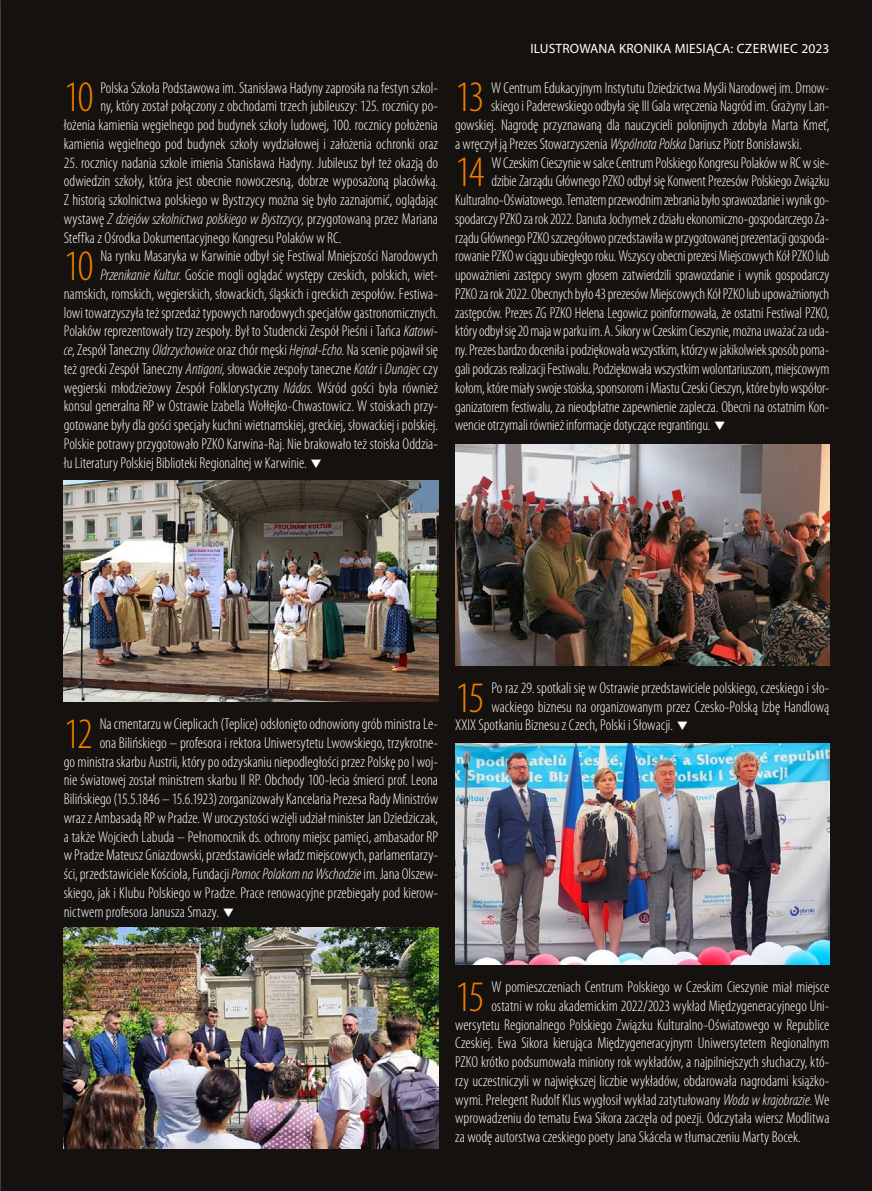
<style>
.page{position:relative;width:872px;height:1191px;background:#14110e}
.page>*{position:absolute;margin:0;border:0;box-sizing:border-box;transform-origin:0 0}
.t1{font:300 condensed 43.5px "Myriad Pro";letter-spacing:-.045em;color:#ef7d00}
.t2{font:300 condensed 15.75px/18.8px "Myriad Pro";letter-spacing:-.005em;color:#fff;text-align:right}
.t3{font:13.5px "Myriad Pro";letter-spacing:.01em;color:#fff}
.s1{font-style:italic}
</style>
<div class="page">
<img style="left:64px;top:927px;width:374px;height:221px">
<img style="left:64px;top:480px;width:374px;height:222px">
<img style="left:455px;top:444px;width:374px;height:221px">
<img style="left:455px;top:744px;width:374px;height:221px">
<p class="t2" style="left:64px;top:78px;width:376px">Polska Szkoła Podstawowa im. Stanisława Hadyny zaprosiła na festyn szkol-<br>ny, który został połączony z obchodami trzech jubileuszy: 125. rocznicy po-<br>łożenia kamienia węgielnego pod budynek szkoły ludowej, 100. rocznicy położenia kamienia węgielnego pod budynek szkoły wydziałowej i założenia ochronki oraz</p>
<p class="t2" style="left:64px;top:153px;width:376px;text-align:justify">25. rocznicy nadania szkole imienia Stanisława Hadyny. Jubileusz był też okazją do odwiedzin szkoły, która jest obecnie nowoczesną, dobrze wyposażoną placówką.<br>Z historią szkolnictwa polskiego w Bystrzycy można się było zaznajomić, oglądając wystawę <span class="s1">Z dziejów szkolnictwa polskiego w Bystrzycy</span>, przygotowaną przez Mariana Steffka z Ośrodka Dokumentacyjnego Kongresu Polaków w RC.</p>
<h1 class="t1" style="left:64px;top:243px;width:31px">10</h1>
<p class="t2" style="left:100px;top:247px;width:339px">Na rynku Masaryka w Karwinie odbył się Festiwal Mniejszości Narodowych</p>
<h1 class="t1" style="left:64px;top:74px;width:31px">10</h1>
<p class="t2" style="left:100px;top:266px;width:339px"><span class="s1">Przenikanie Kultur</span>. Goście mogli oglądać występy czeskich, polskich, wiet-</p>
<p class="t2" style="left:64px;top:285px;width:376px">namskich, romskich, węgierskich, słowackich, śląskich i greckich zespołów. Festiwa-</p>
<p class="t2" style="left:64px;top:303px;width:376px">lowi towarzyszyła też sprzedaż typowych narodowych specjałów gastronomicznych.</p>
<p class="t2" style="left:64px;top:322px;width:376px">Polaków reprezentowały trzy zespoły. Był to Studencki Zespół Pieśni i Tańca <span class="s1">Katowi-</span></p>
<p class="t2" style="left:64px;top:341px;width:376px"><span class="s1">ce</span>, Zespół Taneczny <span class="s1">Oldrzychowice</span> oraz chór męski <span class="s1">Hejnał-Echo</span>. Na scenie pojawił się</p>
<p class="t2" style="left:64px;top:360px;width:376px">też grecki Zespół Taneczny <span class="s1">Antigoni</span>, słowackie zespoły taneczne <span class="s1">Kotár</span> i <span class="s1">Dunajec</span> czy</p>
<p class="t2" style="left:64px;top:378px;width:376px">węgierski młodzieżowy Zespół Folklorystyczny <span class="s1">Nádas</span>. Wśród gości była również</p>
<p class="t2" style="left:64px;top:397px;width:376px">konsul generalna RP w Ostrawie Izabella Wołłejko-Chwastowicz. W stoiskach przy-</p>
<p class="t2" style="left:64px;top:416px;width:376px">gotowane były dla gości specjały kuchni wietnamskiej, greckiej, słowackiej i polskiej.</p>
<p class="t2" style="left:64px;top:435px;width:376px">Polskie potrawy przygotowało PZKO Karwina-Raj. Nie brakowało też stoiska Oddzia-</p>
<p class="t2" style="left:64px;top:453px;width:244px">łu Literatury Polskiej Biblioteki Regionalnej w Karwinie.</p>
<p class="t3" style="left:530px;top:40px;width:300px">ILUSTROWANA KRONIKA MIESIĄCA: CZERWIEC 2023</p>
<h1 class="t1" style="left:455px;top:74px;width:31px">13</h1>
<p class="t2" style="left:491px;top:78px;width:340px">W Centrum Edukacyjnym Instytutu Dziedzictwa Myśli Narodowej im. Dmow-</p>
<p class="t2" style="left:491px;top:97px;width:340px">skiego i Paderewskiego odbyła się III Gala wręczenia Nagród im. Grażyny Lan-</p>
<p class="t2" style="left:455px;top:116px;width:376px">gowskiej. Nagrodę przyznawaną dla nauczycieli polonijnych zdobyła Marta Kmeť,</p>
<p class="t2" style="left:455px;top:135px;width:348px">a wręczył ją Prezes Stowarzyszenia <span class="s1">Wspólnota Polska</span> Dariusz Piotr Bonisławski.</p>
<h1 class="t1" style="left:455px;top:149px;width:31px">14</h1>
<p class="t2" style="left:491px;top:153px;width:339px">W Czeskim Cieszynie w salce Centrum Polskiego Kongresu Polaków w RC wsie-</p>
<p class="t2" style="left:491px;top:172px;width:339px">dzibie Zarządu Głównego PZKO odbył się Konwent Prezesów Polskiego Związku</p>
<p class="t2" style="left:455px;top:191px;width:376px">Kulturalno-Oświatowego. Tematem przewodnim zebrania było sprawozdanie i wynik go-</p>
<p class="t2" style="left:455px;top:210px;width:376px">spodarczy PZKO za rok 2022. Danuta Jochymek z działu ekonomiczno-gospodarczego Za-</p>
<p class="t2" style="left:455px;top:228px;width:376px">rządu Głównego PZKO szczegółowo przedstawiła w przygotowanej prezentacji gospoda-</p>
<p class="t2" style="left:455px;top:247px;width:376px">rowanie PZKO w ciągu ubiegłego roku. Wszyscy obecni prezesi Miejscowych Kół PZKO lub</p>
<p class="t2" style="left:455px;top:266px;width:376px">upoważnieni zastępcy swym głosem zatwierdzili sprawozdanie i wynik gospodarczy</p>
<p class="t2" style="left:455px;top:285px;width:376px">PZKO za rok 2022. Obecnych było 43 prezesów Miejscowych Kół PZKO lub upoważnionych</p>
<p class="t2" style="left:455px;top:303px;width:376px">zastępców. Prezes ZG PZKO Helena Legowicz poinformowała, że ostatni Festiwal PZKO,</p>
<p class="t2" style="left:455px;top:322px;width:376px">który odbył się 20 maja w parku im.A.Sikory w Czeskim Cieszynie, można uważać za uda-</p>
<p class="t2" style="left:455px;top:341px;width:376px">ny. Prezes bardzo doceniła ipodziękowała wszystkim, którzy w jakikolwiek sposób poma-</p>
<p class="t2" style="left:455px;top:360px;width:376px">gali podczas realizacji Festiwalu. Podziękowała wszystkim wolontariuszom, miejscowym</p>
<p class="t2" style="left:455px;top:378px;width:376px">kołom, które miały swoje stoiska, sponsorom i Miastu Czeski Cieszyn, które było współor-</p>
<p class="t2" style="left:455px;top:397px;width:376px">ganizatorem festiwalu, za nieodpłatne zapewnienie zaplecza. Obecni na ostatnim Kon-</p>
<p class="t2" style="left:455px;top:416px;width:257px">wencie otrzymali również informacje dotyczące regrantingu.</p>
<h1 class="t1" style="left:64px;top:710px;width:31px">12</h1>
<p class="t2" style="left:100px;top:715px;width:340px">Na cmentarzu w Cieplicach (Teplice) odsłonięto odnowiony grób ministra Le-</p>
<p class="t2" style="left:100px;top:733px;width:340px">ona Bilińskiego – profesora i rektora Uniwersytetu Lwowskiego, trzykrotne-</p>
<p class="t2" style="left:64px;top:752px;width:376px">go ministra skarbu Austrii, który po odzyskaniu niepodległości przez Polskę po I woj-</p>
<p class="t2" style="left:64px;top:771px;width:376px">nie światowej został ministrem skarbu II RP. Obchody 100-lecia śmierci prof. Leona</p>
<p class="t2" style="left:64px;top:790px;width:376px">Bilińskiego (15.5.1846 – 15.6.1923) zorganizowały Kancelaria Prezesa Rady Ministrów</p>
<p class="t2" style="left:64px;top:808px;width:376px">wraz z Ambasadą RP w Pradze. W uroczystości wzięli udział minister Jan Dziedziczak,</p>
<p class="t2" style="left:64px;top:827px;width:376px">a także Wojciech Labuda – Pełnomocnik ds. ochrony miejsc pamięci, ambasador RP</p>
<p class="t2" style="left:64px;top:846px;width:376px">w Pradze Mateusz Gniazdowski, przedstawiciele władz miejscowych, parlamentarzy-</p>
<p class="t2" style="left:64px;top:865px;width:376px">ści, przedstawiciele Kościoła, Fundacji <span class="s1">Pomoc Polakom na Wschodzie</span> im. Jana Olszew-</p>
<p class="t2" style="left:64px;top:883px;width:376px">skiego, jak i Klubu Polskiego w Pradze. Prace renowacyjne przebiegały pod kierow-</p>
<p class="t2" style="left:64px;top:902px;width:157px">nictwem profesora Janusza Smazy.</p>
<h1 class="t1" style="left:455px;top:674px;width:31px">15</h1>
<p class="t2" style="left:491px;top:678px;width:339px">Po raz 29. spotkali się w Ostrawie przedstawiciele polskiego, czeskiego i sło-</p>
<p class="t2" style="left:491px;top:697px;width:339px">wackiego biznesu na organizowanym przez Czesko-Polską Izbę Handlową</p>
<p class="t2" style="left:455px;top:716px;width:219px">XXIX Spotkaniu Biznesu z Czech, Polski i Słowacji.</p>
<h1 class="t1" style="left:455px;top:973px;width:31px">15</h1>
<p class="t2" style="left:491px;top:978px;width:340px">W pomieszczeniach Centrum Polskiego w Czeskim Cieszynie miał miejsce</p>
<p class="t2" style="left:491px;top:996px;width:339px">ostatni w roku akademickim 2022/2023 wykład Międzygeneracyjnego Uni-</p>
<p class="t2" style="left:455px;top:1015px;width:376px">wersytetu Regionalnego Polskiego Związku Kulturalno-Oświatowego w Republice</p>
<p class="t2" style="left:455px;top:1034px;width:376px">Czeskiej. Ewa Sikora kierująca Międzygeneracyjnym Uniwersytetem Regionalnym</p>
<p class="t2" style="left:455px;top:1053px;width:376px">PZKO krótko podsumowała miniony rok wykładów, a najpilniejszych słuchaczy, któ-</p>
<p class="t2" style="left:455px;top:1071px;width:376px">rzy uczestniczyli w największej liczbie wykładów, obdarowała nagrodami książko-</p>
<p class="t2" style="left:455px;top:1090px;width:376px">wymi. Prelegent Rudolf Klus wygłosił wykład zatytułowany <span class="s1">Woda w krajobrazie</span>. We</p>
<p class="t2" style="left:455px;top:1109px;width:376px">wprowadzeniu do tematu Ewa Sikora zaczęła od poezji. Odczytała wiersz Modlitwa</p>
<p class="t2" style="left:455px;top:1128px;width:347px">za wodę autorstwa czeskiego poety Jana Skácela w tłumaczeniu Marty Bocek.</p>
</div>
